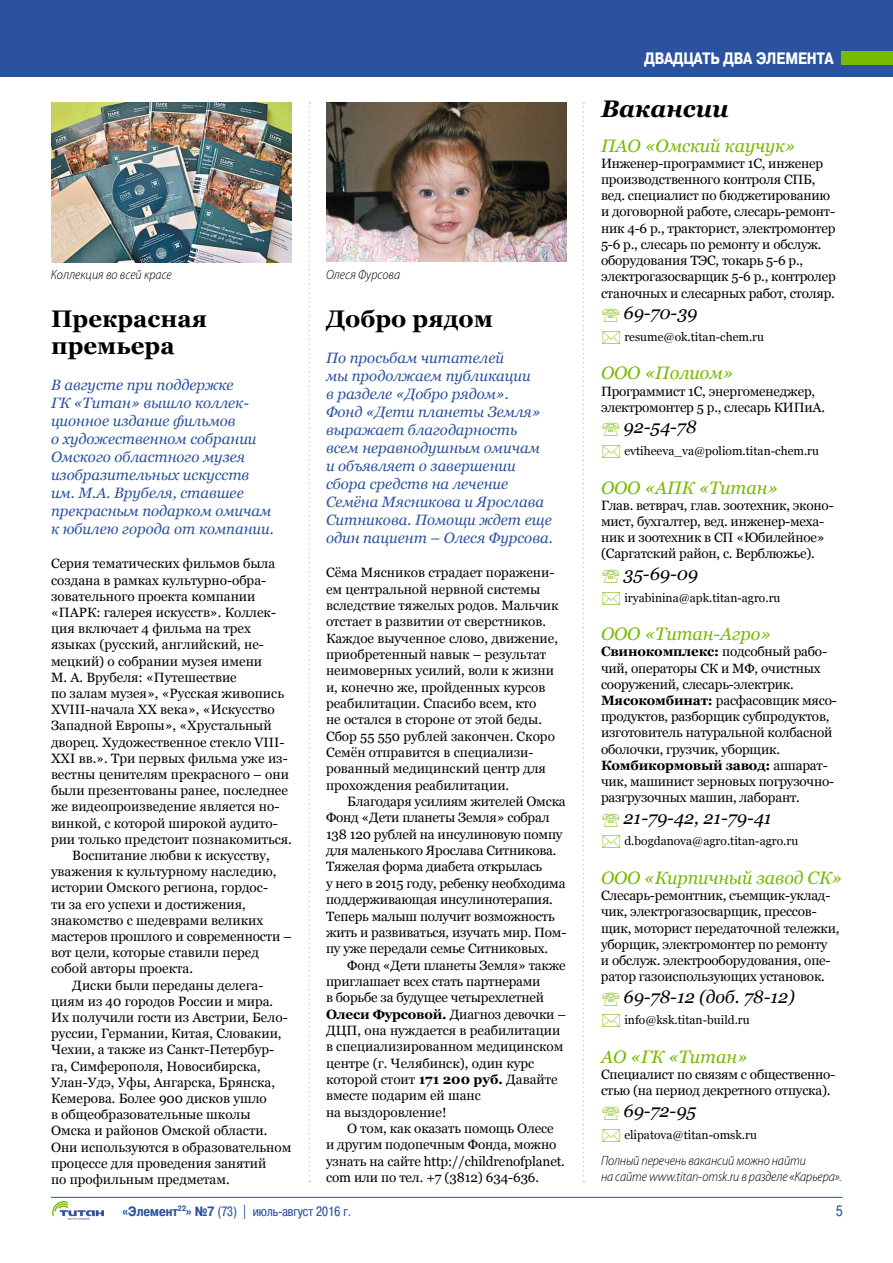
<style>
.page{position:relative;width:893px;height:1263px;background:#fff}
.page>*{position:absolute;margin:0;border:0;box-sizing:border-box;transform-origin:0 0}
.t1{font:700 24px/27px "Georgia";color:#000}
.t2{font:italic 700 24px "Georgia";color:#000}
.t3{font:italic 18px "Georgia";color:#78ba00}
.t4{font:italic 18px "Georgia";color:#000}
.t5{font:700 16.5px "Pragmatica Condensed Cyr";color:#fff}
.t6{font:italic 15px/18px "Georgia";color:#2b529f}
.t7{font:15px "Pragmatica Condensed Cyr";color:#2b529f}
.t8{font:13.5px/16.4px "Georgia";color:#000}
.t9{font:italic 300 semi-condensed 13.5px/15.8px "Myriad Pro";letter-spacing:-.01em;color:#000}
.t10{font:13.5px "Pragmatica Condensed Cyr";color:#2b529f}
.t11{font:12px "Georgia";color:#000}
.s1{font-weight:700}
</style>
<div class="page">
<div style="left:0;top:0;width:893px;height:77px;background:#2b529f"></div>
<div style="left:842px;top:51px;width:51px;height:13px;background:#78ba00"></div>
<hr style="left:51px;top:1197px;width:791px;height:1px;background:#2b529f">
<img style="left:52px;top:1201px;width:51px;height:18px">
<svg style="left:583px;top:102px;width:1px;height:1080px"></svg>
<svg style="left:309px;top:102px;width:1px;height:1080px"></svg>
<img style="left:326px;top:102px;width:241px;height:159px">
<img style="left:51px;top:102px;width:241px;height:160px">
<p class="t9" style="left:51px;top:267px;width:122px">Коллекция во всей красе</p>
<p class="t9" style="left:326px;top:267px;width:76px">Олеся Фурсова</p>
<h1 class="t1" style="left:51px;top:305px;width:158px">Прекрасная премьера</h1>
<p class="t6" style="left:51px;top:376px;width:224px">В августе при поддержке<br>ГК «Титан» вышло коллек&shy;ционное издание фильмов<br>о художественном собрании<br>Омского областного музея изобразительных искусств им. М.А. Врубеля, ставшее прекрасным подарком омичам к юбилею города от компании.</p>
<p class="t8" style="left:51px;top:556px;width:226px">Серия тематических фильмов была</p>
<p class="t8" style="left:51px;top:572px;width:217px">создана в рамках культурно-обра-</p>
<p class="t8" style="left:51px;top:588px;width:206px">зовательного проекта компании</p>
<p class="t8" style="left:51px;top:604px;width:227px">«ПАРК: галерея искусств». Коллек-</p>
<p class="t8" style="left:51px;top:621px;width:201px">ция включает 4 фильма на трех</p>
<p class="t8" style="left:51px;top:637px;width:213px">языках (русский, английский, не-</p>
<p class="t8" style="left:51px;top:653px;width:213px">мецкий) о собрании музея имени</p>
<p class="t8" style="left:51px;top:669px;width:187px">М. А. Врубеля: «Путешествие</p>
<p class="t8" style="left:51px;top:685px;width:235px">по залам музея», «Русская живопись</p>
<p class="t8" style="left:51px;top:702px;width:225px">XVIII-начала XX века», «Искусство</p>
<p class="t8" style="left:51px;top:718px;width:222px">Западной Европы», «Хрустальный</p>
<p class="t8" style="left:51px;top:734px;width:235px">дворец. Художественное стекло VIII-</p>
<p class="t8" style="left:51px;top:750px;width:238px">XXI вв.». Три первых фильма уже из-</p>
<p class="t8" style="left:51px;top:766px;width:239px">вестны ценителям прекрасного – они</p>
<p class="t8" style="left:51px;top:783px;width:238px">были презентованы ранее, последнее</p>
<p class="t8" style="left:51px;top:799px;width:230px">же видеопроизведение является но-</p>
<p class="t8" style="left:51px;top:815px;width:228px">винкой, с которой широкой аудито-</p>
<p class="t8" style="left:51px;top:831px;width:242px">рии только предстоит познакомиться.</p>
<p class="t8" style="left:72px;top:847px;width:199px">Воспитание любви к искусству,</p>
<p class="t8" style="left:51px;top:864px;width:227px">уважения к культурному наследию,</p>
<p class="t8" style="left:51px;top:880px;width:217px">истории Омского региона, гордос-</p>
<p class="t8" style="left:51px;top:896px;width:196px">ти за его успехи и достижения,</p>
<p class="t8" style="left:51px;top:912px;width:214px">знакомство с шедеврами великих</p>
<p class="t8" style="left:51px;top:928px;width:242px">мастеров прошлого и современности –</p>
<p class="t8" style="left:51px;top:945px;width:209px">вот цели, которые ставили перед</p>
<p class="t8" style="left:51px;top:961px;width:144px">собой авторы проекта.</p>
<p class="t8" style="left:72px;top:977px;width:193px">Диски были переданы делега-</p>
<p class="t8" style="left:51px;top:993px;width:224px">циям из 40 городов России и мира.</p>
<p class="t8" style="left:51px;top:1009px;width:238px">Их получили гости из Австрии, Бело-</p>
<p class="t8" style="left:51px;top:1026px;width:232px">руссии, Германии, Китая, Словакии,</p>
<p class="t8" style="left:51px;top:1042px;width:225px">Чехии, а также из Санкт-Петербур-</p>
<p class="t8" style="left:51px;top:1058px;width:211px">га, Симферополя, Новосибирска,</p>
<p class="t8" style="left:51px;top:1074px;width:225px">Улан-Удэ, Уфы, Ангарска, Брянска,</p>
<p class="t8" style="left:51px;top:1090px;width:217px">Кемерова. Более 900 дисков ушло</p>
<p class="t8" style="left:51px;top:1107px;width:201px">в общеобразовательные школы</p>
<p class="t8" style="left:51px;top:1123px;width:218px">Омска и районов Омской области.</p>
<p class="t8" style="left:51px;top:1139px;width:242px">Они используются в образовательном</p>
<p class="t8" style="left:51px;top:1155px;width:217px">процессе для проведения занятий</p>
<p class="t8" style="left:51px;top:1171px;width:180px">по профильным предметам.</p>
<h1 class="t1" style="left:326px;top:305px;width:169px">Добро рядом</h1>
<p class="t6" style="left:326px;top:349px;width:228px">По просьбам читателей<br>мы продолжаем публикации<br>в разделе «Добро рядом».<br>Фонд «Дети планеты Земля» выражает благодарность всем неравнодушным омичам<br>и объявляет о завершении сбора средств на лечение<br>Семёна Мясникова и Ярослава<br>Ситникова. Помощи ждет еще один пациент – Олеся Фурсова.</p>
<p class="t8" style="left:326px;top:565px;width:234px">Сёма Мясников страдает поражени&shy;ем центральной нервной системы вследствие тяжелых родов. Мальчик отстает в развитии от сверстников.<br>Каждое выученное слово, движение, приобретенный навык – результат неимоверных усилий, воли к жизни и, конечно же, пройденных курсов реабилитации. Спасибо всем, кто<br>не остался в стороне от этой беды.<br>Сбор 55 550 рублей закончен. Скоро Семён отправится в специализи&shy;рованный медицинский центр для прохождения реабилитации.</p>
<p class="t8" style="left:326px;top:793px;width:241px;text-indent:21px">Благодаря усилиям жителей Омска Фонд «Дети планеты Земля» собрал 138 120 рублей на инсулиновую помпу для маленького Ярослава Ситникова.<br>Тяжелая форма диабета открылась<br>у него в 2015 году, ребенку необходима поддерживающая инсулинотерапия.<br>Теперь малыш получит возможность жить и развиваться, изучать мир. Пом&shy;пу уже передали семье Ситниковых.</p>
<p class="t8" style="left:326px;top:957px;width:242px;text-indent:21px">Фонд «Дети планеты Земля» также приглашает всех стать партнерами<br>в борьбе за будущее четырехлетней<br><span class="s1">Олеси Фурсовой.</span> Диагноз девочки –<br>ДЦП, она нуждается в реабилитации в специализированном медицинском центре (г. Челябинск), один курс которой стоит <span class="s1">171 200 руб.</span> Давайте вместе подарим ей шанс<br>на выздоровление!</p>
<p class="t8" style="left:326px;top:1120px;width:240px;text-indent:21px">О том, как оказать помощь Олесе и другим подопечным Фонда, можно узнать на сайте http://childrenofplanet. com или по тел. +7 (3812) 634-636.</p>
<p class="t5" style="left:644px;top:49px;width:190px">ДВАДЦАТЬ ДВА ЭЛЕМЕНТА</p>
<h1 class="t2" style="left:601px;top:93px;width:129px">Вакансии</h1>
<h2 class="t3" style="left:601px;top:134px;width:196px">ПАО «Омский каучук»</h2>
<p class="t8" style="left:601px;top:155px;width:236px">Инженер-программист 1С, инженер производственного контроля СПБ, вед. специалист по бюджетированию и договорной работе, слесарь-ремонт&shy;ник 4-6 р., тракторист, электромонтер 5-6 р., слесарь по ремонту и обслуж. оборудования ТЭС, токарь 5-6 р., электрогазосварщик 5-6 р., контролер станочных и слесарных работ, столяр.</p>
<h2 class="t4" style="left:623px;top:301px;width:75px">69-70-39</h2>
<p class="t11" style="left:624px;top:329px;width:141px">resume@ok.titan-chem.ru</p>
<h2 class="t3" style="left:601px;top:362px;width:134px">ООО «Полиом»</h2>
<p class="t8" style="left:601px;top:383px;width:226px">Программист 1C, энергоменеджер, электромонтер 5 р., слесарь КИПиА.</p>
<h2 class="t4" style="left:623px;top:416px;width:75px">92-54-78</h2>
<p class="t11" style="left:624px;top:443px;width:196px">evtiheeva_va@poliom.titan-chem.ru</p>
<h2 class="t3" style="left:601px;top:476px;width:178px">ООО «АПК «Титан»</h2>
<p class="t8" style="left:601px;top:497px;width:234px">Глав. ветврач, глав. зоотехник, эконо&shy;мист, бухгалтер, вед. инженер-меха&shy;ник и зоотехник в СП «Юбилейное» (Саргатский район, с. Верблюжье).</p>
<h2 class="t4" style="left:623px;top:562px;width:76px">35-69-09</h2>
<p class="t11" style="left:624px;top:590px;width:158px">iryabinina@apk.titan-agro.ru</p>
<h2 class="t3" style="left:601px;top:623px;width:172px">ООО «Титан-Агро»</h2>
<p class="t8" style="left:601px;top:644px;width:237px"><span class="s1">Свинокомплекс:</span> подсобный рабо&shy;чий, операторы СК и МФ, очистных сооружений, слесарь-электрик.<br><span class="s1">Мясокомбинат:</span> расфасовщик мясо&shy;продуктов, разборщик субпродуктов, изготовитель натуральной колбасной оболочки, грузчик, уборщик.<br><span class="s1">Комбикормовый завод:</span> аппарат&shy;чик, машинист зерновых погрузочно&shy;разгрузочных машин, лаборант.</p>
<h2 class="t4" style="left:623px;top:806px;width:150px">21-79-42, 21-79-41</h2>
<p class="t11" style="left:624px;top:834px;width:175px">d.bogdanova@agro.titan-agro.ru</p>
<h2 class="t3" style="left:601px;top:866px;width:242px">ООО «Кирпичный завод СК»</h2>
<p class="t8" style="left:601px;top:888px;width:240px">Слесарь-ремонтник, съемщик-уклад&shy;чик, электрогазосварщик, прессов&shy;щик, моторист передаточной тележки, уборщик, электромонтер по ремонту<br>и обслуж. электрооборудования, опе&shy;ратор газоиспользующих установок.</p>
<h2 class="t4" style="left:623px;top:985px;width:173px">69-78-12 (доб. 78-12)</h2>
<p class="t11" style="left:624px;top:1013px;width:127px">info@ksk.titan-build.ru</p>
<h2 class="t3" style="left:601px;top:1045px;width:148px">АО «ГК «Титан»</h2>
<p class="t8" style="left:601px;top:1067px;width:236px">Специалист по связям с общественно&shy;стью (на период декретного отпуска).</p>
<h2 class="t4" style="left:623px;top:1099px;width:74px">69-72-95</h2>
<p class="t11" style="left:624px;top:1127px;width:134px">elipatova@titan-omsk.ru</p>
<p class="t9" style="left:601px;top:1153px;width:242px">Полный перечень вакансий можно найти<br>на сайте www.titan-omsk.ru в разделе «Карьера».</p>
<p class="t10" style="left:123px;top:1203px;width:230px"><span class="s1">«Элемент</span><sup>22</sup><span class="s1">» №7</span> (73) | июль-август 2016 г.</p>
<p class="t7" style="left:836px;top:1203px;width:8px">5</p>
</div>
